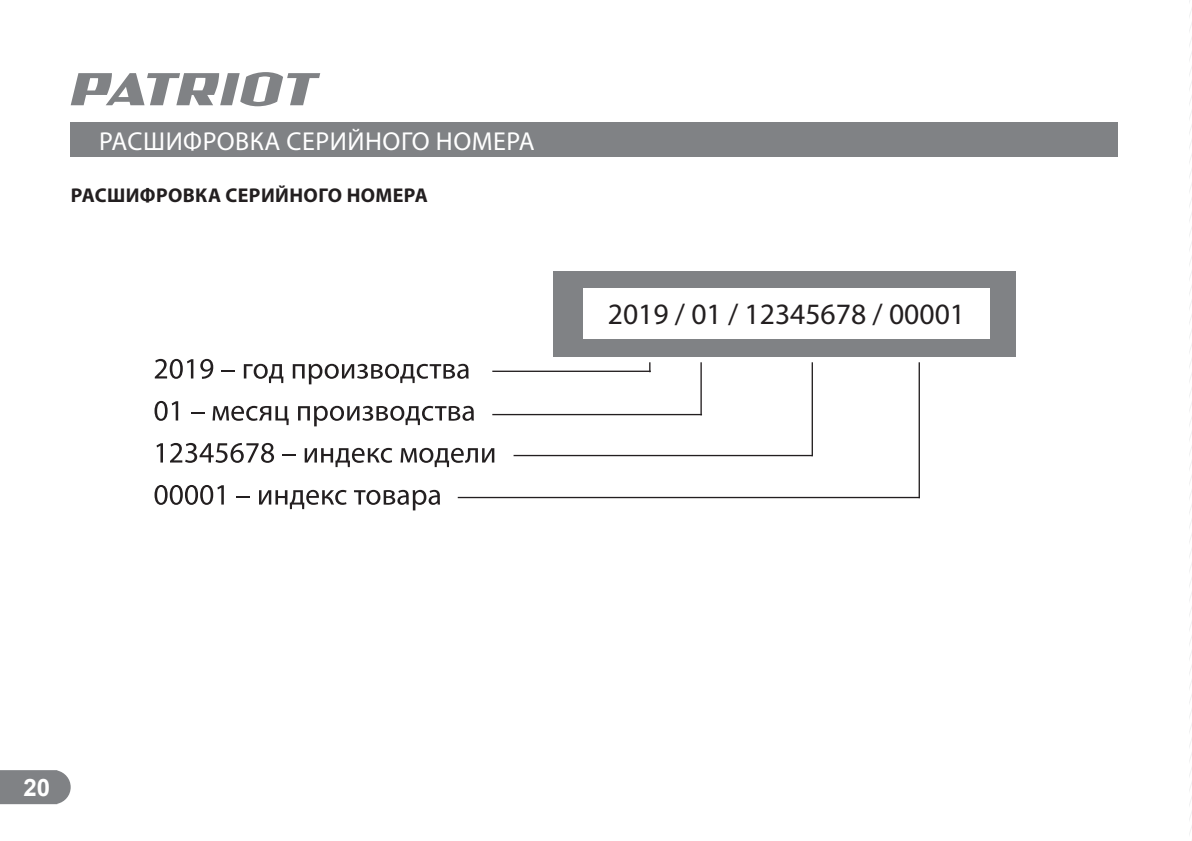
<style>
.page{position:relative;width:1192px;height:841px;background:#fff}
.page>*{position:absolute;margin:0;border:0;box-sizing:border-box;transform-origin:0 0}
.t1{font:29.6px "Myriad Pro";color:#231f20}
.t2{font:26px "Myriad Pro";letter-spacing:.02em;color:#fff}
.t3{font:700 24px "Arial";color:#fff}
.t4{font:700 20px "Myriad Pro";letter-spacing:.02em;color:#231f20}
</style>
<div class="page">
<svg style="left:0;top:770px;width:71px;height:34px"></svg>
<svg style="left:71px;top:72px;width:249px;height:34px"></svg>
<div style="left:71px;top:123px;width:1046px;height:34px;background:#808285"></div>
<div style="left:553px;top:271px;width:462px;height:85px;background:#808285"></div>
<svg style="left:155px;top:359px;width:38px;height:20px"></svg>
<svg style="left:200px;top:359px;width:13px;height:20px"></svg>
<svg style="left:221px;top:370px;width:13px;height:2px"></svg>
<svg style="left:244px;top:364px;width:39px;height:19px"></svg>
<svg style="left:293px;top:364px;width:175px;height:20px"></svg>
<svg style="left:154px;top:401px;width:24px;height:20px"></svg>
<svg style="left:191px;top:412px;width:13px;height:2px"></svg>
<svg style="left:212px;top:406px;width:77px;height:19px"></svg>
<svg style="left:298px;top:406px;width:176px;height:20px"></svg>
<svg style="left:156px;top:443px;width:7px;height:19px"></svg>
<svg style="left:170px;top:443px;width:104px;height:20px"></svg>
<svg style="left:282px;top:454px;width:13px;height:2px"></svg>
<svg style="left:305px;top:448px;width:87px;height:19px"></svg>
<svg style="left:400px;top:448px;width:94px;height:19px"></svg>
<svg style="left:154px;top:485px;width:70px;height:20px"></svg>
<svg style="left:237px;top:496px;width:13px;height:2px"></svg>
<svg style="left:259px;top:490px;width:87px;height:19px"></svg>
<svg style="left:354px;top:490px;width:86px;height:20px"></svg>
<hr style="left:492px;top:371px;width:159px;height:1px;background:#231f20">
<hr style="left:492px;top:414px;width:210px;height:1px;background:#231f20">
<hr style="left:513px;top:455px;width:299px;height:1px;background:#231f20">
<hr style="left:458px;top:497px;width:462px;height:1px;background:#231f20">
<div style="left:583px;top:288px;width:406px;height:50px;background:#fff"></div>
<hr style="left:700px;top:362px;width:1px;height:53px;background:#231f20">
<hr style="left:811px;top:362px;width:2px;height:94px;background:#231f20">
<hr style="left:918px;top:362px;width:2px;height:136px;background:#231f20">
<svg style="left:1189px;top:0;width:3px;height:835px"></svg>
<p class="t2" style="left:99px;top:125px;width:437px">РАСШИФРОВКА СЕРИЙНОГО НОМЕРА</p>
<p class="t4" style="left:71px;top:182px;width:358px">РАСШИФРОВКА СЕРИЙНОГО НОМЕРА</p>
<p class="t1" style="left:608px;top:296px;width:359px">2019 / 01 / 12345678 / 00001</p>
<p class="t3" style="left:23px;top:770px;width:28px">20</p>
</div>
